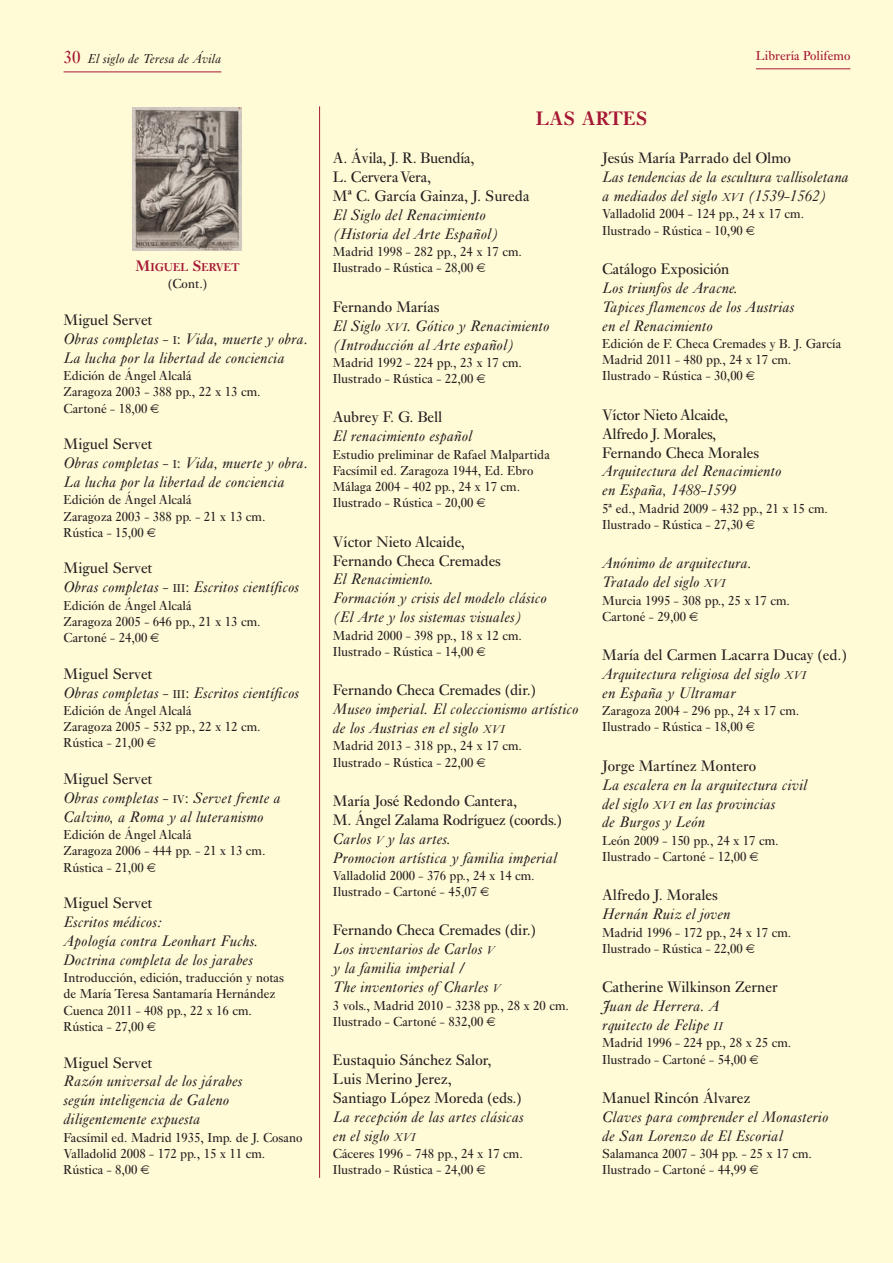
<style>
.page{position:relative;width:893px;height:1263px;background:#fff}
.page>*{position:absolute;margin:0;border:0;box-sizing:border-box;transform-origin:0 0}
.t1{font:600 20.25px "Ehrhardt";color:#a61836}
.t2{font:italic 15.75px/18.9px "Ehrhardt";color:#231f20}
.t3{font:15.75px/18.9px "Ehrhardt";color:#231f20}
.t4{font:15.75px/18.9px "Ehrhardt";letter-spacing:-.02em;color:#231f20}
.t5{font:13.5px/16.2px "Ehrhardt";color:#231f20}
.t6{font:italic 13.5px "Ehrhardt";color:#231f20}
.t7{font:13.5px "Ehrhardt";color:#a61836}
.t8{font:600 11.85px "Ehrhardt";color:#a61836}
.s1{font-style:normal;font-size:18px;color:#a61836}
.s2{font-size:15.75px}
.s3{font-style:normal}
.s4{font-style:normal;font-size:11.85px}
.s5{font-size:11.85px}
.s6{font-style:italic}
.s7{font-style:italic;font-size:11.85px}
</style>
<div class="page">
<div style="left:0;top:0;width:892px;height:1263px;background:#fffbd6"></div>
<hr style="left:756px;top:69px;width:94px;height:1px;background:#a61836">
<hr style="left:64px;top:72px;width:157px;height:1px;background:#a61836">
<img style="left:133px;top:108px;width:109px;height:143px">
<hr style="left:319px;top:106px;width:1px;height:1072px;background:#a61836">
<p class="t6" style="left:64px;top:54px;width:159px"><span class="s1">30</span> El siglo de Teresa de Ávila</p>
<p class="t7" style="left:756px;top:51px;width:96px">Librería Polifemo</p>
<p class="t8" style="left:136px;top:263px;width:106px"><span class="s2">M</span>IGUEL <span class="s2">S</span>ERVET</p>
<p class="t5" style="left:168px;top:277px;width:40px">(Cont.)</p>
<p class="t2" style="left:64px;top:312px;width:246px"><span class="s3">Miguel Servet<br></span>Obras completas <span class="s3">-</span> <span class="s4">I</span><span class="s3">:</span> Vida, muerte y obra.<br>La lucha por la libertad de conciencia</p>
<p class="t5" style="left:64px;top:369px;width:199px">Edición de Ángel Alcalá<br>Zaragoza 2003 - 388 pp., 22 x 13 cm.<br>Cartoné - 18,00</p>
<p class="t2" style="left:64px;top:436px;width:246px"><span class="s3">Miguel Servet<br></span>Obras completas <span class="s3">-</span> <span class="s4">I</span><span class="s3">:</span> Vida, muerte y obra.<br>La lucha por la libertad de conciencia</p>
<p class="t5" style="left:64px;top:493px;width:204px">Edición de Ángel Alcalá<br>Zaragoza 2003 - 388 pp. - 21 x 13 cm.<br>Rústica - 15,00</p>
<p class="t2" style="left:64px;top:560px;width:237px"><span class="s3">Miguel Servet<br></span>Obras completas <span class="s3">-</span> <span class="s4">III</span><span class="s3">:</span> Escritos científicos</p>
<p class="t5" style="left:64px;top:598px;width:199px">Edición de Ángel Alcalá<br>Zaragoza 2005 - 646 pp., 21 x 13 cm.<br>Cartoné - 24,00</p>
<p class="t2" style="left:64px;top:665px;width:237px"><span class="s3">Miguel Servet<br></span>Obras completas <span class="s3">-</span> <span class="s4">III</span><span class="s3">:</span> Escritos científicos</p>
<p class="t5" style="left:64px;top:704px;width:199px">Edición de Ángel Alcalá<br>Zaragoza 2005 - 532 pp., 22 x 12 cm.<br>Rústica - 21,00</p>
<p class="t2" style="left:64px;top:771px;width:219px"><span class="s3">Miguel Servet<br></span>Obras completas <span class="s3">-</span> <span class="s4">IV</span><span class="s3">:</span> Servet frente a<br>Calvino, a Roma y al luteranismo</p>
<p class="t5" style="left:64px;top:828px;width:204px">Edición de Ángel Alcalá<br>Zaragoza 2006 - 444 pp. - 21 x 13 cm.<br>Rústica - 21,00</p>
<p class="t3" style="left:64px;top:895px;width:90px">Miguel Servet</p>
<p class="t2" style="left:64px;top:914px;width:196px">Escritos médicos:<br>Apología contra Leonhart Fuchs.<br>Doctrina completa de los jarabes</p>
<p class="t5" style="left:64px;top:971px;width:222px">Introducción, edición, traducción y notas de María Teresa Santamaría Hernández<br>Cuenca 2011 - 408 pp., 22 x 16 cm.<br>Rústica - 27,00</p>
<p class="t3" style="left:64px;top:1054px;width:90px">Miguel Servet</p>
<p class="t2" style="left:64px;top:1073px;width:180px">Razón universal de los járabes según inteligencia de Galeno diligentemente expuesta</p>
<p class="t5" style="left:64px;top:1130px;width:240px">Facsímil ed. Madrid 1935, Imp. de J. Cosano<br>Valladolid 2008 - 172 pp., 15 x 11 cm.<br>Rústica - 8,00</p>
<h1 class="t1" style="left:536px;top:111px;width:113px">LAS ARTES</h1>
<p class="t3" style="left:333px;top:150px;width:198px">A. Ávila, J. R. Buendía,<br>L. Cervera Vera,<br>Mª C. García Gainza, J. Sureda</p>
<p class="t2" style="left:333px;top:207px;width:167px">El Siglo del Renacimiento (Historia del Arte Español)</p>
<p class="t5" style="left:333px;top:245px;width:191px">Madrid 1998 - 282 pp., 24 x 17 cm.<br>Ilustrado - Rústica - 28,00</p>
<p class="t2" style="left:333px;top:299px;width:218px"><span class="s3">Fernando Marías<br></span>El Siglo <span class="s5">XVI</span>. Gótico y Renacimiento (Introducción al Arte español)</p>
<p class="t5" style="left:333px;top:356px;width:191px">Madrid 1992 - 224 pp., 23 x 17 cm.<br>Ilustrado - Rústica - 22,00</p>
<p class="t3" style="left:333px;top:409px;width:111px">Aubrey F. G. Bell</p>
<p class="t2" style="left:333px;top:428px;width:141px">El renacimiento español</p>
<p class="t5" style="left:333px;top:447px;width:218px">Estudio preliminar de Rafael Malpartida Facsímil ed. Zaragoza 1944, Ed. Ebro Málaga 2004 - 402 pp., 24 x 17 cm.<br>Ilustrado - Rústica - 20,00</p>
<p class="t3" style="left:333px;top:534px;width:170px">Víctor Nieto Alcaide,<br>Fernando Checa Cremades</p>
<p class="t2" style="left:333px;top:571px;width:215px">El Renacimiento.<br>Formación y crisis del modelo clásico (El Arte y los sistemas visuales)</p>
<p class="t5" style="left:333px;top:628px;width:191px">Madrid 2000 - 398 pp., 18 x 12 cm.<br>Ilustrado - Rústica - 14,00</p>
<p class="t3" style="left:333px;top:682px;width:204px">Fernando Checa Cremades (dir.)</p>
<p class="t2" style="left:333px;top:701px;width:247px">Museo imperial. El coleccionismo artístico de los Austrias en el siglo <span class="s5">XVI</span></p>
<p class="t5" style="left:333px;top:739px;width:191px">Madrid 2013 - 318 pp., 24 x 17 cm.<br>Ilustrado - Rústica - 22,00</p>
<p class="t3" style="left:333px;top:793px;width:230px">María José Redondo Cantera,<br>M. Ángel Zalama Rodríguez (coords.)<br><span class="s6">Carlos</span> <span class="s7">V</span> <span class="s6">y las artes.<br>Promocion artística y familia imperial</span></p>
<p class="t5" style="left:333px;top:869px;width:203px">Valladolid 2000 - 376 pp., 24 x 14 cm.<br>Ilustrado - Cartoné - 45,07</p>
<p class="t2" style="left:333px;top:922px;width:204px"><span class="s3">Fernando Checa Cremades (dir.)<br></span>Los inventarios de Carlos <span class="s5">V<br></span>y la familia imperial <span class="s3">/<br></span>The inventories of Charles <span class="s5">V</span></p>
<p class="t5" style="left:333px;top:998px;width:238px">3 vols., Madrid 2010 - 3238 pp., 28 x 20 cm.<br>Ilustrado - Cartoné - 832,00</p>
<p class="t3" style="left:333px;top:1052px;width:190px">Eustaquio Sánchez Salor,<br>Luis Merino Jerez,<br>Santiago López Moreda (eds.)</p>
<p class="t2" style="left:333px;top:1109px;width:192px">La recepción de las artes clásicas en el siglo <span class="s5">XVI</span></p>
<p class="t5" style="left:333px;top:1147px;width:191px">Cáceres 1996 - 748 pp., 24 x 17 cm.<br>Ilustrado - Rústica - 24,00</p>
<p class="t3" style="left:602px;top:150px;width:190px">Jesús María Parrado del Olmo</p>
<p class="t2" style="left:602px;top:169px;width:248px">Las tendencias de la escultura vallisoletana a mediados del siglo <span class="s5">XVI</span> (1539-1562)</p>
<p class="t5" style="left:602px;top:207px;width:203px">Valladolid 2004 - 124 pp., 24 x 17 cm.<br>Ilustrado - Rústica - 10,90</p>
<p class="t3" style="left:602px;top:261px;width:129px">Catálogo Exposición</p>
<p class="t2" style="left:602px;top:280px;width:194px">Los triunfos de Aracne.<br>Tapices flamencos de los Austrias en el Renacimiento</p>
<p class="t5" style="left:602px;top:337px;width:240px">Edición de F. Checa Cremades y B. J. García<br>Madrid 2011 - 480 pp., 24 x 17 cm.<br>Ilustrado - Rústica - 30,00</p>
<p class="t4" style="left:602px;top:407px;width:158px">Víctor Nieto Alcaide,<br>Alfredo J. Morales,<br>Fernando Checa Morales</p>
<p class="t2" style="left:602px;top:463px;width:181px">Arquitectura del Renacimiento en España, 1488-1599</p>
<p class="t5" style="left:602px;top:501px;width:227px">5ª ed., Madrid 2009 - 432 pp., 21 x 15 cm.<br>Ilustrado - Rústica - 27,30</p>
<p class="t2" style="left:602px;top:555px;width:151px">Anónimo de arquitectura.<br>Tratado del siglo <span class="s5">XVI</span></p>
<p class="t5" style="left:602px;top:593px;width:189px">Murcia 1995 - 308 pp., 25 x 17 cm.<br>Cartoné - 29,00</p>
<p class="t2" style="left:602px;top:647px;width:246px"><span class="s3">María del Carmen Lacarra Ducay (ed.)<br></span>Arquitectura religiosa del siglo <span class="s5">XVI<br></span>en España y Ultramar</p>
<p class="t5" style="left:602px;top:704px;width:199px">Zaragoza 2004 - 296 pp., 24 x 17 cm.<br>Ilustrado - Rústica - 18,00</p>
<p class="t3" style="left:602px;top:758px;width:155px">Jorge Martínez Montero</p>
<p class="t2" style="left:602px;top:776px;width:206px">La escalera en la arquitectura civil del siglo <span class="s5">XVI</span> en las provincias<br>de Burgos y León</p>
<p class="t5" style="left:602px;top:834px;width:178px">León 2009 - 150 pp., 24 x 17 cm.<br>Ilustrado - Cartoné - 12,00</p>
<p class="t3" style="left:602px;top:887px;width:117px">Alfredo J. Morales</p>
<p class="t2" style="left:602px;top:906px;width:130px">Hernán Ruiz el joven</p>
<p class="t5" style="left:602px;top:925px;width:191px">Madrid 1996 - 172 pp., 24 x 17 cm.<br>Ilustrado - Rústica - 22,00</p>
<p class="t3" style="left:602px;top:979px;width:177px">Catherine Wilkinson Zerner</p>
<p class="t2" style="left:602px;top:998px;width:122px">Juan de Herrera. A rquitecto de Felipe <span class="s5">II</span></p>
<p class="t5" style="left:602px;top:1036px;width:191px">Madrid 1996 - 224 pp., 28 x 25 cm.<br>Ilustrado - Cartoné - 54,00</p>
<p class="t3" style="left:602px;top:1090px;width:150px">Manuel Rincón Álvarez</p>
<p class="t2" style="left:602px;top:1109px;width:228px">Claves para comprender el Monasterio de San Lorenzo de El Escorial</p>
<p class="t5" style="left:602px;top:1147px;width:211px">Salamanca 2007 - 304 pp. - 25 x 17 cm.<br>Ilustrado - Cartoné - 44,99</p>
</div>
